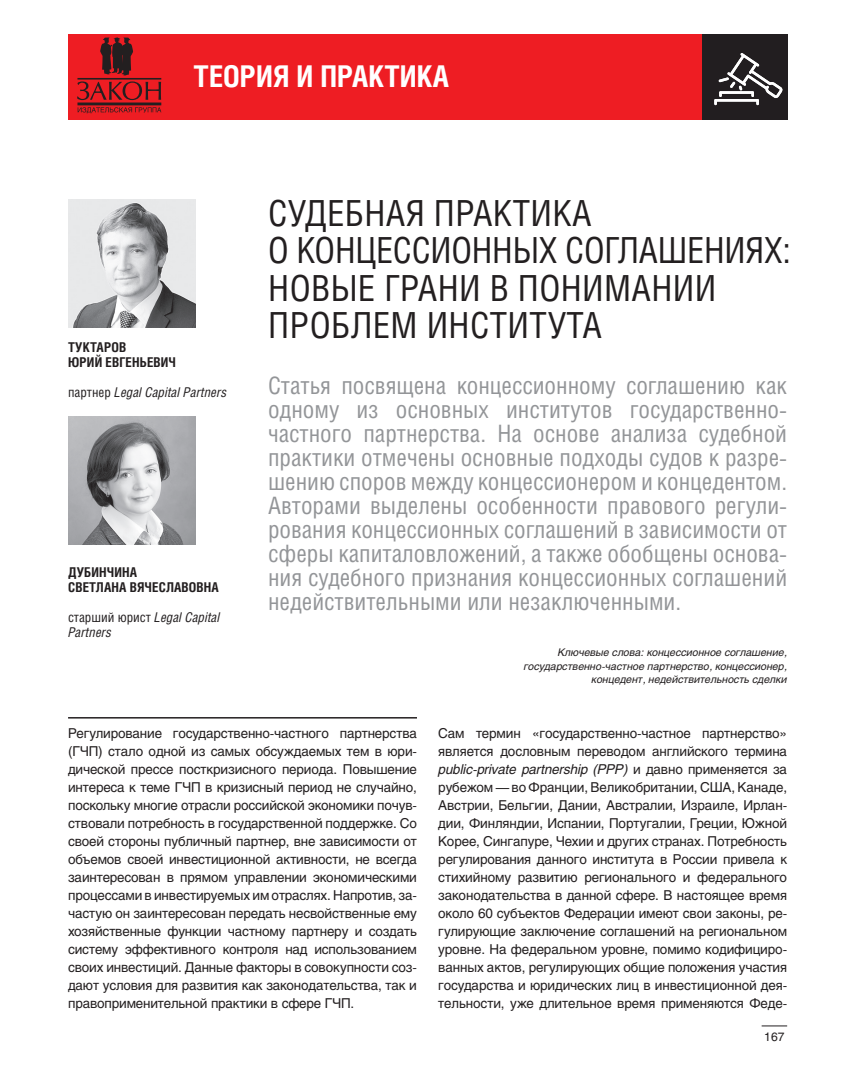
<style>
.page{position:relative;width:851px;height:1089px;background:#fff}
.page>*{position:absolute;margin:0;border:0;box-sizing:border-box;transform-origin:0 0}
.t1{font:36px/37.5px "Helios Cond";letter-spacing:.01em;color:#231f20}
.t2{font:700 30px "Helios Cond";color:#fff}
.t3{font:24px/24px "Helios Cond";color:#939598;text-align:justify}
.t4{font:13.5px/18px "Helios";letter-spacing:-.01em;color:#231f20;text-align:justify}
.t5{font:italic 13.5px/15px "Helios Cond";color:#231f20}
.t6{font:700 13.5px/15px "Helios Cond";letter-spacing:.01em;color:#231f20}
.t7{font:12px "Helios";color:#231f20}
.t8{font:italic 10.5px/13.5px "Helios";color:#231f20;text-align:right}
.s1{font-style:normal}
.s2{font-style:italic}
</style>
<div class="page">
<hr style="left:68px;top:717px;width:349px;height:1px;background:#231f20">
<svg style="left:761px;top:1025px;width:26px;height:1px"></svg>
<img style="left:68px;top:200px;width:128px;height:127px">
<img style="left:68px;top:417px;width:128px;height:127px">
<div style="left:68px;top:34px;width:719px;height:85px;background:#ee1d23"></div>
<div style="left:702px;top:34px;width:85px;height:85px;background:#221e20"></div>
<svg style="left:714px;top:53px;width:68px;height:52px"></svg>
<svg style="left:100px;top:37px;width:33px;height:38px"></svg>
<hr style="left:77px;top:78px;width:84px;height:2px;background:#231f20">
<hr style="left:77px;top:102px;width:84px;height:3px;background:#231f20">
<svg style="left:77px;top:81px;width:84px;height:19px"></svg>
<svg style="left:78px;top:107px;width:83px;height:6px"></svg>
<h2 class="t2" style="left:193px;top:56px;width:257px">ТЕОРИЯ И ПРАКТИКА</h2>
<p class="t6" style="left:68px;top:340px;width:109px">ТУКТАРОВ<br>Юрий Евгеньевич</p>
<p class="t5" style="left:68px;top:384px;width:160px"><span class="s1">партнер</span> Legal Capital Partners</p>
<p class="t6" style="left:68px;top:564px;width:32px">ДУБИНЧИН</p>
<p class="t6" style="left:68px;top:564px;width:115px;text-indent:62px">А<br>Светлана Вячеславов</p>
<p class="t6" style="left:204px;top:579px;width:16px">на</p>
<p class="t5" style="left:68px;top:609px;width:153px"><span class="s1">старший юрист</span> Legal Capital<br>Partners</p>
<h1 class="t1" style="left:268px;top:194px;width:524px">СУДЕБНАЯ ПРАКТИКА<br>О КОНЦЕССИОННЫХ СОГЛАШЕНИЯХ: новые грани</h1>
<h1 class="t1" style="left:489px;top:269px;width:50px">в пони</h1>
<h1 class="t1" style="left:604px;top:269px;width:49px">мании</h1>
<h1 class="t1" style="left:268px;top:307px;width:335px">ПРОБЛЕМ ИНСТИТУТА</h1>
<p class="t3" style="left:268px;top:373px;width:520px">Статья посвящена концессионному соглашению как одному из основных институтов государственно&shy;частного партнерства. На основе анализа судебной практики отмечены основные подходы судов к разре&shy;шению споров между концессионером и концедентом.<br>Авторами выделены особенности правового регули&shy;рования концессионных соглашений в зависимости от сферы капиталовложений, а также обобщены основа&shy;ния судебного признания концессионных соглашений недействительными или незаключенными.</p>
<p class="t8" style="left:523px;top:645px;width:265px">Ключевые слова: концессионное соглашение, государственно-частное партнерство, концессионер, концедент, недействительность сделки</p>
<p class="t4" style="left:68px;top:724px;width:350px">Регулирование государственно-частного партнерства (ГЧП) стало одной из самых обсуждаемых тем в юри&shy;дической прессе посткризисного периода. Повышение интереса к теме ГЧП в кризисный период не случайно, поскольку многие отрасли российской экономики почув&shy;ствовали потребность в государственной поддержке. Со своей стороны публичный партнер, вне зависимости от объемов своей инвестиционной активности, не всегда заинтересован в прямом управлении экономическими процессами в инвестируемых им отраслях. Напротив, за&shy;частую он заинтересован передать несвойственные ему хозяйственные функции частному партнеру и создать систему эффективного контроля над использованием своих инвестиций. Данные факторы в совокупности соз&shy;дают условия для развития как законодательства, так и правоприменительной практики в сфере ГЧП.</p>
<p class="t4" style="left:438px;top:724px;width:350px">Сам термин «государственно-частное партнерство» является дословным переводом английского термина <span class="s2">public-private partnership (PPP)</span> и давно применяется за рубежом — во Франции, Великобритании, США, Канаде, Австрии, Бельгии, Дании, Австралии, Израиле, Ирлан&shy;дии, Финляндии, Испании, Португалии, Греции, Южной Корее, Сингапуре, Чехии и других странах. Потребность регулирования данного института в России привела к стихийному развитию регионального и федерального законодательства в данной сфере. В настоящее время около 60 субъектов Федерации имеют свои законы, ре&shy;гулирующие заключение соглашений на региональном уровне. На федеральном уровне, помимо кодифициро&shy;ванных актов, регулирующих общие положения участия государства и юридических лиц в инвестиционной дея&shy;тельности, уже длительное время применяются Феде-</p>
<p class="t7" style="left:764px;top:1029px;width:22px">167</p>
</div>
